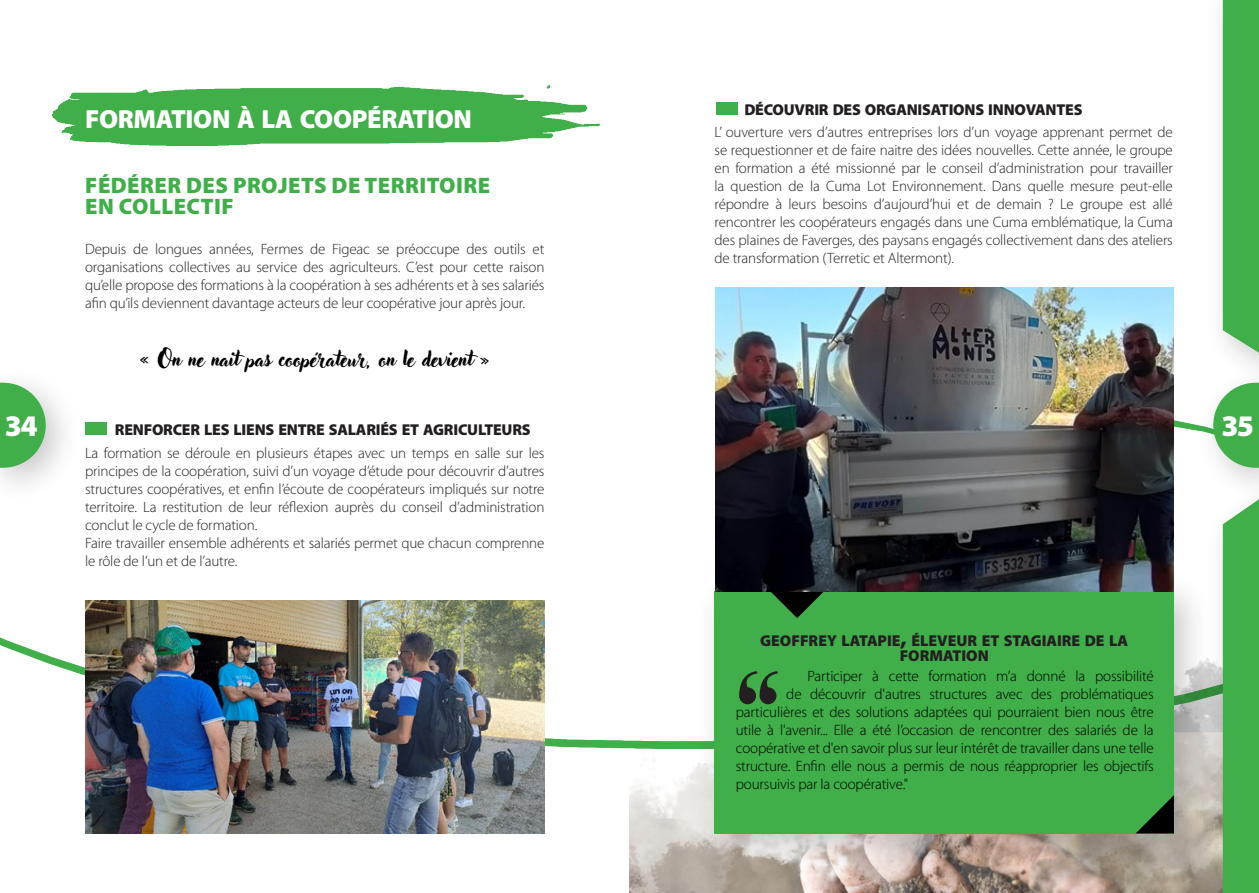
<style>
.page{position:relative;width:1259px;height:893px;background:#fff}
.page>*{position:absolute;margin:0;border:0;box-sizing:border-box;transform-origin:0 0}
.t1{font:900 30px "Myriad Pro";color:#fff}
.titre_axe_02_article{font:900 26.25px "Myriad Pro";letter-spacing:-.015em;color:#fff}
.soustitre_axe_02_article{font:900 22.5px "Myriad Pro";letter-spacing:.02em;color:#40ae49}
.verbatime{font:21px "Adlery Pro";letter-spacing:-.01em;color:#000}
.titre{font:900 15.75px "Myriad Pro";letter-spacing:-.015em;color:#231f20}
.conclusion{font:900 15.75px/15px "Myriad Pro";color:#231f20;text-align:center}
.corpdetexte_axe_02_article{font:300 15px/18px "Myriad Pro";letter-spacing:-.01em;color:#231f20;text-align:justify}
.verbatime-2{font:300 15px "Myriad Pro";letter-spacing:-.01em;color:#000}
.s1{font-size:22.5px}
</style>
<div class="page">
<img style="left:629px;top:740px;width:574px;height:153px">
<div style="left:1203px;top:0;width:56px;height:394px;background:#fbfbfb"></div>
<svg style="left:1222px;top:0;width:37px;height:361px"></svg>
<div style="left:1203px;top:475px;width:56px;height:418px;background:#231f20;opacity:.25"></div>
<div style="left:1222px;top:504px;width:37px;height:389px;background:#40ae49"></div>
<div style="left:1194px;top:365px;width:65px;height:139px;background:#231f20;opacity:.25"></div>
<svg style="left:1213px;top:383px;width:46px;height:85px"></svg>
<div style="left:0;top:365px;width:82px;height:139px;background:#231f20;opacity:.25"></div>
<div style="left:0;top:383px;width:21px;height:85px;background:#40ae49"></div>
<img style="left:21px;top:84px;width:587px;height:750px">
<div style="left:695px;top:572px;width:516px;height:299px;background:#231f20;opacity:.25"></div>
<div style="left:714px;top:591px;width:460px;height:242px;background:#40ae49"></div>
<svg style="left:1136px;top:795px;width:38px;height:38px"></svg>
<svg style="left:770px;top:591px;width:54px;height:27px"></svg>
<img style="left:715px;top:287px;width:459px;height:304px">
<img style="left:85px;top:601px;width:459px;height:232px">
<div style="left:716px;top:102px;width:22px;height:13px;background:#40ae49"></div>
<div style="left:85px;top:422px;width:21px;height:13px;background:#40ae49"></div>
<svg style="left:739px;top:671px;width:39px;height:33px"></svg>
<p class="titre_axe_02_article" style="left:85px;top:104px;width:388px">FORMATION À LA COOPÉRATION</p>
<p class="soustitre_axe_02_article" style="left:85px;top:173px;width:406px">FÉDÉRER DES PROJETS DE TERRITOIRE</p>
<p class="soustitre_axe_02_article" style="left:85px;top:194px;width:150px">EN COLLECTIF</p>
<p class="corpdetexte_axe_02_article" style="left:85px;top:240px;width:461px">Depuis de longues années, Fermes de Figeac se préoccupe des outils et organisations collectives au service des agriculteurs. C’est pour cette raison qu’elle propose des formations à la coopération à ses adhérents et à ses salariés afin qu’ils deviennent davantage acteurs de leur coopérative jour après jour.</p>
<p class="verbatime" style="left:139px;top:347px;width:352px">« On ne nait pas coopérateur, on le devient »</p>
<p class="titre" style="left:744px;top:101px;width:340px">DÉCOUVRIR DES ORGANISATIONS INNOVANTES</p>
<p class="corpdetexte_axe_02_article" style="left:714px;top:123px;width:460px">L’ ouverture vers d’autres entreprises lors d’un voyage apprenant permet de se requestionner et de faire naitre des idées nouvelles. Cette année, le groupe en formation a été missionné par le conseil d’administration pour travailler la question de la Cuma Lot Environnement. Dans quelle mesure peut-elle répondre à leurs besoins d’aujourd’hui et de demain ? Le groupe est allé rencontrer les coopérateurs engagés dans une Cuma emblématique, la Cuma des plaines de Faverges, des paysans engagés collectivement dans des ateliers de transformation (Terretic et Altermont).</p>
<h1 class="t1" style="left:5px;top:409px;width:34px">34</h1>
<h1 class="t1" style="left:1221px;top:409px;width:34px">35</h1>
<p class="titre" style="left:115px;top:420px;width:417px">RENFORCER LES LIENS ENTRE SALARIÉS ET AGRICULTEURS</p>
<p class="corpdetexte_axe_02_article" style="left:85px;top:444px;width:461px">La formation se déroule en plusieurs étapes avec un temps en salle sur les principes de la coopération, suivi d’un voyage d’étude pour découvrir d’autres structures coopératives, et enfin l’écoute de coopérateurs impliqués sur notre territoire. La restitution de leur réflexion auprès du conseil d’administration conclut le cycle de formation.</p>
<p class="corpdetexte_axe_02_article" style="left:85px;top:534px;width:461px">Faire travailler ensemble adhérents et salariés permet que chacun comprenne le rôle de l’un et de l’autre.</p>
<p class="conclusion" style="left:760px;top:633px;width:369px">GEOFFREY LATAPIE<span class="s1">,</span> ÉLEVEUR ET STAGIAIRE DE LA<br>FORMATION</p>
<p class="verbatime-2" style="left:807px;top:668px;width:348px">Participer à cette formation m’a donné la possibilité</p>
<p class="verbatime-2" style="left:786px;top:686px;width:369px">de découvrir d'autres structures avec des problématiques</p>
<p class="verbatime-2" style="left:736px;top:704px;width:419px">particulières et des solutions adaptées qui pourraient bien nous être</p>
<p class="verbatime-2" style="left:736px;top:722px;width:419px">utile à l'avenir... Elle a été l’occasion de rencontrer des salariés de la</p>
<p class="verbatime-2" style="left:736px;top:740px;width:419px">coopérative et d'en savoir plus sur leur intérêt de travailler dans une telle</p>
<p class="verbatime-2" style="left:736px;top:758px;width:419px">structure. Enfin elle nous a permis de nous réapproprier les objectifs</p>
<p class="verbatime-2" style="left:736px;top:776px;width:174px">poursuivis par la coopérative."</p>
</div>
